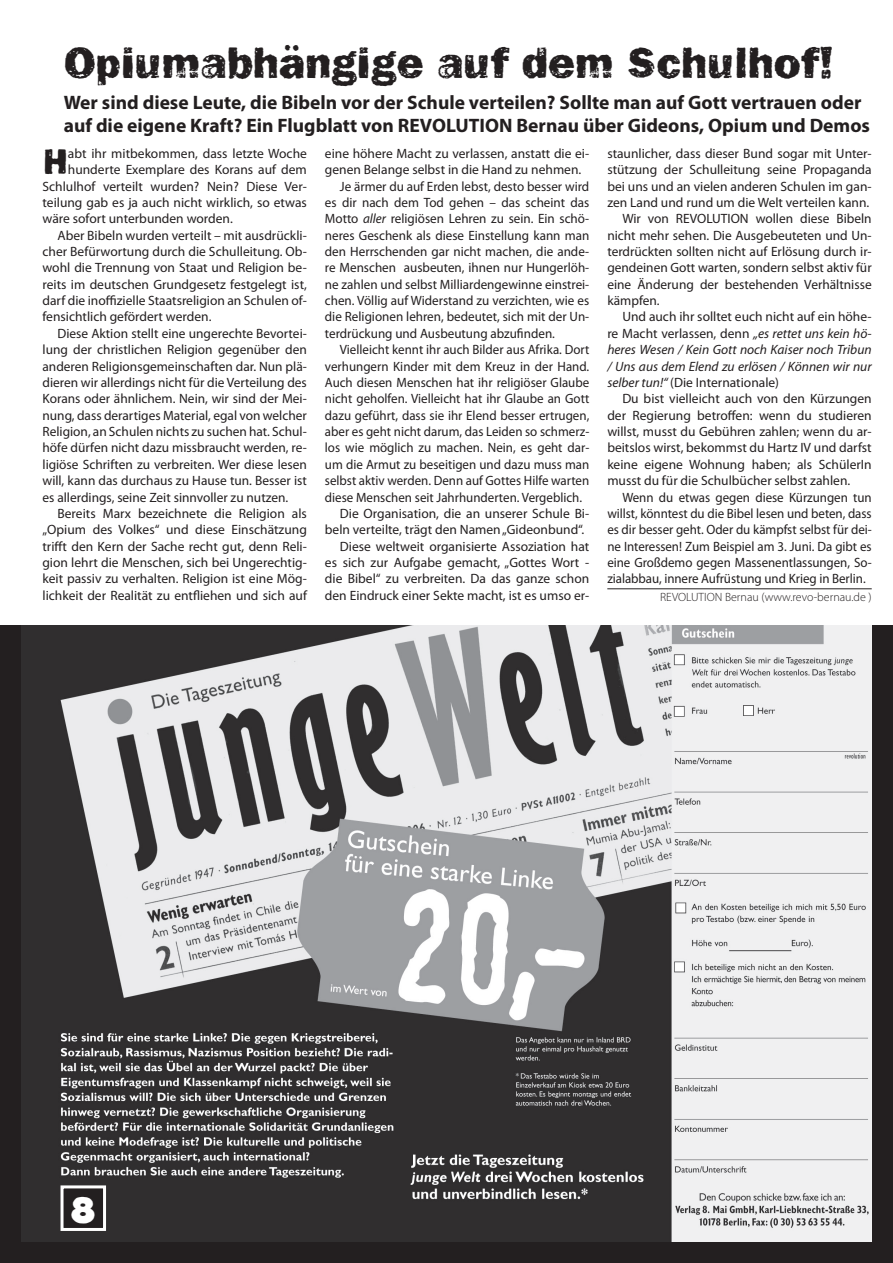
<style>
.page{position:relative;width:893px;height:1263px;background:#fff}
.page>*{position:absolute;margin:0;border:0;box-sizing:border-box;transform-origin:0 0}
.t1{font:45px "Frankie 2 Reverse";color:#231f20}
.t2{font:37.35px "Frankie 2 Reverse";color:#231f20}
.t3{font:800 36px "Block BE";color:#fff}
.t4{font:700 19.5px/23.4px "Myriad Pro";color:#231f20}
.t5{font:13.5px "Myriad Pro";color:#231f20}
.t6{font:13.5px "Myriad Pro";color:#231f20;scale:.96 1}
.t7{font:italic 13.5px "Myriad Pro";color:#231f20}
.t8{font:300 12px "Myriad Pro";color:#231f20}
.s1{font-style:italic}
</style>
<div class="page">
<div style="left:0;top:626px;width:893px;height:637px;background:#231f20"></div>
<img style="left:21px;top:626px;width:851px;height:616px">
<div style="left:62px;top:1187px;width:43px;height:42px;background:#231f20"></div>
<div style="left:61px;top:1185px;width:45px;height:46px;border:3px solid #fff"></div>
<hr style="left:607px;top:588px;width:265px;height:1px;background:#231f20">
<h1 class="t1" style="left:64px;top:36px;width:771px">Opiumabhängige auf dem Schulhof!</h1>
<h3 class="t4" style="left:64px;top:91px;width:808px">Wer sind diese Leute, die Bibeln vor der Schule verteilen? Sollte man auf Gott vertrauen oder auf die eigene Kraft? Ein Flugblatt von REVOLUTION Bernau über Gideons, Opium und Demos</h3>
<h2 class="t2" style="left:43px;top:139px;width:27px">H</h2>
<p class="t5" style="left:68px;top:146px;width:241px">abt ihr mitbekommen, dass letzte Woche</p>
<p class="t5" style="left:68px;top:162px;width:241px">hunderte Exemplare des Korans auf dem</p>
<p class="t5" style="left:43px;top:179px;width:266px">Schlulhof verteilt wurden? Nein? Diese Ver-</p>
<p class="t5" style="left:43px;top:195px;width:266px">teilung gab es ja auch nicht wirklich, so etwas</p>
<p class="t5" style="left:43px;top:211px;width:192px">wäre sofort unterbunden worden.</p>
<p class="t5" style="left:58px;top:228px;width:251px">Aber Bibeln wurden verteilt – mit ausdrückli-</p>
<p class="t5" style="left:43px;top:244px;width:266px">cher Befürwortung durch die Schulleitung. Ob-</p>
<p class="t5" style="left:43px;top:260px;width:266px">wohl die Trennung von Staat und Religion be-</p>
<p class="t5" style="left:43px;top:277px;width:266px">reits im deutschen Grundgesetz festgelegt ist,</p>
<p class="t5" style="left:43px;top:293px;width:266px">darf die inoffizielle Staatsreligion an Schulen of-</p>
<p class="t5" style="left:43px;top:310px;width:170px">fensichtlich gefördert werden.</p>
<p class="t5" style="left:58px;top:326px;width:251px">Diese Aktion stellt eine ungerechte Bevortei-</p>
<p class="t5" style="left:43px;top:342px;width:266px">lung der christlichen Religion gegenüber den</p>
<p class="t5" style="left:43px;top:359px;width:266px">anderen Religionsgemeinschaften dar. Nun plä-</p>
<p class="t5" style="left:43px;top:375px;width:266px">dieren wir allerdings nicht für die Verteilung des</p>
<p class="t5" style="left:43px;top:391px;width:266px">Korans oder ähnlichem. Nein, wir sind der Mei-</p>
<p class="t5" style="left:43px;top:408px;width:266px">nung, dass derartiges Material, egal von welcher</p>
<p class="t5" style="left:43px;top:424px;width:266px">Religion, an Schulen nichts zu suchen hat. Schul-</p>
<p class="t5" style="left:43px;top:441px;width:266px">höfe dürfen nicht dazu missbraucht werden, re-</p>
<p class="t5" style="left:43px;top:457px;width:266px">ligiöse Schriften zu verbreiten. Wer diese lesen</p>
<p class="t5" style="left:43px;top:473px;width:266px">will, kann das durchaus zu Hause tun. Besser ist</p>
<p class="t5" style="left:43px;top:490px;width:247px">es allerdings, seine Zeit sinnvoller zu nutzen.</p>
<p class="t5" style="left:58px;top:506px;width:251px">Bereits Marx bezeichnete die Religion als</p>
<p class="t5" style="left:43px;top:522px;width:266px">„Opium des Volkes“ und diese Einschätzung</p>
<p class="t5" style="left:43px;top:539px;width:266px">trifft den Kern der Sache recht gut, denn Reli-</p>
<p class="t5" style="left:43px;top:555px;width:266px">gion lehrt die Menschen, sich bei Ungerechtig-</p>
<p class="t5" style="left:43px;top:571px;width:266px">keit passiv zu verhalten. Religion ist eine Mög-</p>
<p class="t5" style="left:43px;top:588px;width:266px">lichkeit der Realität zu entfliehen und sich auf</p>
<p class="t5" style="left:325px;top:146px;width:266px">eine höhere Macht zu verlassen, anstatt die ei-</p>
<p class="t5" style="left:325px;top:162px;width:258px">genen Belange selbst in die Hand zu nehmen.</p>
<p class="t5" style="left:340px;top:179px;width:251px">Je ärmer du auf Erden lebst, desto besser wird</p>
<p class="t5" style="left:325px;top:195px;width:266px">es dir nach dem Tod gehen – das scheint das</p>
<p class="t5" style="left:325px;top:211px;width:266px">Motto <span class="s1">aller</span> religiösen Lehren zu sein. Ein schö-</p>
<p class="t5" style="left:325px;top:228px;width:266px">neres Geschenk als diese Einstellung kann man</p>
<p class="t5" style="left:325px;top:244px;width:266px">den Herrschenden gar nicht machen, die ande-</p>
<p class="t5" style="left:325px;top:260px;width:266px">re Menschen ausbeuten, ihnen nur Hungerlöh-</p>
<p class="t5" style="left:325px;top:277px;width:266px">ne zahlen und selbst Milliardengewinne einstrei-</p>
<p class="t5" style="left:325px;top:293px;width:266px">chen. Völlig auf Widerstand zu verzichten, wie es</p>
<p class="t5" style="left:325px;top:310px;width:266px">die Religionen lehren, bedeutet, sich mit der Un-</p>
<p class="t5" style="left:325px;top:326px;width:232px">terdrückung und Ausbeutung abzufinden.</p>
<p class="t6" style="left:340px;top:342px;width:261px">Vielleicht kennt ihr auch Bilder aus Afrika. Dort</p>
<p class="t6" style="left:325px;top:359px;width:277px">verhungern Kinder mit dem Kreuz in der Hand.</p>
<p class="t6" style="left:325px;top:375px;width:277px">Auch diesen Menschen hat ihr religiöser Glaube</p>
<p class="t6" style="left:325px;top:391px;width:277px">nicht geholfen. Vielleicht hat ihr Glaube an Gott</p>
<p class="t6" style="left:325px;top:408px;width:277px">dazu geführt, dass sie ihr Elend besser ertrugen,</p>
<p class="t6" style="left:325px;top:424px;width:277px">aber es geht nicht darum, das Leiden so schmerz-</p>
<p class="t6" style="left:325px;top:441px;width:277px">los wie möglich zu machen. Nein, es geht dar-</p>
<p class="t6" style="left:325px;top:457px;width:277px">um die Armut zu beseitigen und dazu muss man</p>
<p class="t6" style="left:325px;top:473px;width:277px">selbst aktiv werden. Denn auf Gottes Hilfe warten</p>
<p class="t6" style="left:325px;top:490px;width:269px">diese Menschen seit Jahrhunderten. Vergeblich.</p>
<p class="t5" style="left:340px;top:506px;width:251px">Die Organisation, die an unserer Schule Bi-</p>
<p class="t5" style="left:325px;top:522px;width:261px">beln verteilte, trägt den Namen „Gideonbund“.</p>
<p class="t5" style="left:340px;top:539px;width:251px">Diese weltweit organisierte Assoziation hat</p>
<p class="t5" style="left:325px;top:555px;width:266px">es sich zur Aufgabe gemacht, „Gottes Wort -</p>
<p class="t5" style="left:325px;top:571px;width:266px">die Bibel“ zu verbreiten. Da das ganze schon</p>
<p class="t5" style="left:325px;top:588px;width:266px">den Eindruck einer Sekte macht, ist es umso er-</p>
<p class="t5" style="left:607px;top:146px;width:266px">staunlicher, dass dieser Bund sogar mit Unter-</p>
<p class="t5" style="left:607px;top:162px;width:266px">stützung der Schulleitung seine Propaganda</p>
<p class="t5" style="left:607px;top:179px;width:266px">bei uns und an vielen anderen Schulen im gan-</p>
<p class="t5" style="left:607px;top:195px;width:263px">zen Land und rund um die Welt verteilen kann.</p>
<p class="t5" style="left:622px;top:211px;width:251px">Wir von REVOLUTION wollen diese Bibeln</p>
<p class="t5" style="left:607px;top:228px;width:266px">nicht mehr sehen. Die Ausgebeuteten und Un-</p>
<p class="t5" style="left:607px;top:244px;width:266px">terdrückten sollten nicht auf Erlösung durch ir-</p>
<p class="t5" style="left:607px;top:260px;width:266px">gendeinen Gott warten, sondern selbst aktiv für</p>
<p class="t5" style="left:607px;top:277px;width:266px">eine Änderung der bestehenden Verhältnisse</p>
<p class="t5" style="left:607px;top:293px;width:54px">kämpfen.</p>
<p class="t5" style="left:622px;top:310px;width:251px">Und auch ihr solltet euch nicht auf ein höhe-</p>
<p class="t5" style="left:607px;top:326px;width:266px">re Macht verlassen, denn <span class="s1">„es rettet uns kein hö-</span></p>
<p class="t7" style="left:607px;top:342px;width:266px">heres Wesen / Kein Gott noch Kaiser noch Tribun</p>
<p class="t7" style="left:607px;top:359px;width:266px">/ Uns aus dem Elend zu erlösen / Können wir nur</p>
<p class="t5" style="left:607px;top:375px;width:173px"><span class="s1">selber tun!“</span> (Die Internationale)</p>
<p class="t5" style="left:622px;top:391px;width:251px">Du bist vielleicht auch von den Kürzungen</p>
<p class="t5" style="left:607px;top:408px;width:266px">der Regierung betroffen: wenn du studieren</p>
<p class="t5" style="left:607px;top:424px;width:266px">willst, musst du Gebühren zahlen; wenn du ar-</p>
<p class="t5" style="left:607px;top:441px;width:266px">beitslos wirst, bekommst du Hartz IV und darfst</p>
<p class="t5" style="left:607px;top:457px;width:266px">keine eigene Wohnung haben; als SchülerIn</p>
<p class="t5" style="left:607px;top:473px;width:244px">musst du für die Schulbücher selbst zahlen.</p>
<p class="t6" style="left:622px;top:490px;width:261px">Wenn du etwas gegen diese Kürzungen tun</p>
<p class="t6" style="left:607px;top:506px;width:277px">willst, könntest du die Bibel lesen und beten, dass</p>
<p class="t6" style="left:607px;top:522px;width:277px">es dir besser geht. Oder du kämpfst selbst für dei-</p>
<p class="t6" style="left:607px;top:539px;width:277px">ne Interessen! Zum Beispiel am 3. Juni. Da gibt es</p>
<p class="t6" style="left:607px;top:555px;width:277px">eine Großdemo gegen Massenentlassungen, So-</p>
<p class="t6" style="left:607px;top:571px;width:271px">zialabbau, innere Aufrüstung und Krieg in Berlin.</p>
<p class="t8" style="left:660px;top:591px;width:213px">REVOLUTION Bernau (www.revo-bernau.de )</p>
<h3 class="t3" style="left:71px;top:1190px;width:26px">8</h3>
</div>
